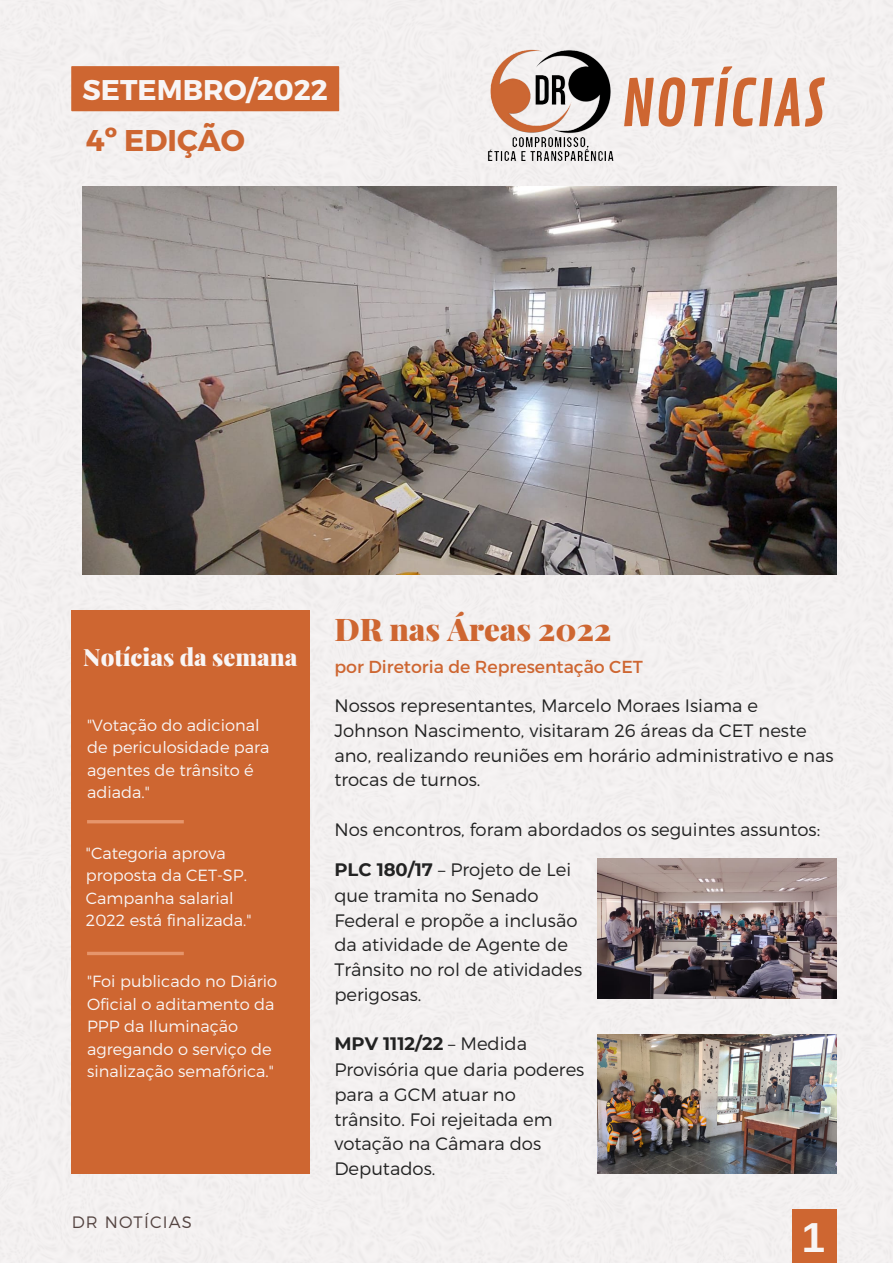
<style>
.page{position:relative;width:893px;height:1264px;background:#fff}
.page>*{position:absolute;margin:0;border:0;box-sizing:border-box;transform-origin:0 0}
.t1{font:63.45px "Contrail One";color:#ce6631}
.t2{font:700 42px "Arimo";color:#f8f5f5}
.t3{font:900 31.35px "Playfair Display";color:#ce6631}
.t4{font:700 30px "Montserrat";color:#ce6631}
.t5{font:700 28.5px "Montserrat";color:#f8f5f5}
.t6{font:900 23.85px "Playfair Display";color:#f8f5f5}
.t7{font:300 18px/24.9px "Montserrat";color:#222}
.t8{font:17.4px "Montserrat";color:#ce6631}
.t9{font:300 16.5px "Montserrat";letter-spacing:.07em;color:#544441}
.t10{font:300 16.2px/22.5px "Montserrat";color:#f8f5f5}
.s1{font-weight:700}
</style>
<div class="page">
<div style="left:0;top:0;width:892px;height:1262px;background:#f3f0f0"></div>
<img style="left:83px;top:186px;width:753px;height:388px">
<img style="left:464px;top:26px;width:172px;height:160px">
<div style="left:71px;top:610px;width:238px;height:563px;background:#ce6631"></div>
<div style="left:791px;top:1208px;width:45px;height:54px;background:#ce6631"></div>
<hr style="left:87px;top:820px;width:97px;height:3px;background:#e6956b">
<img style="left:597px;top:858px;width:239px;height:140px">
<img style="left:597px;top:1034px;width:239px;height:139px">
<div style="left:71px;top:66px;width:268px;height:45px;background:#ce6631"></div>
<svg style="left:87px;top:951px;width:97px;height:4px"></svg>
<h3 class="t5" style="left:83px;top:71px;width:247px">SETEMBRO/2022</h3>
<h3 class="t4" style="left:86px;top:121px;width:160px">4º EDIÇÃO</h3>
<h1 class="t1" style="left:620px;top:66px;width:206px">NOTÍCIAS</h1>
<h3 class="t6" style="left:83px;top:640px;width:216px">Notícias da semana</h3>
<p class="t10" style="left:87px;top:713px;width:184px">"Votação do adicional de periculosidade para agentes de trânsito é adiada."</p>
<p class="t10" style="left:86px;top:841px;width:167px">"Categoria aprova proposta da CET-SP.<br>Campanha salarial<br>2022 está finalizada."</p>
<p class="t10" style="left:87px;top:969px;width:191px">"Foi publicado no Diário<br>Oficial o aditamento da<br>PPP da Iluminação agregando o serviço de sinalização semafórica."</p>
<p class="t9" style="left:72px;top:1211px;width:121px">DR NOTÍCIAS</p>
<h3 class="t3" style="left:334px;top:607px;width:278px">DR nas Áreas 2022</h3>
<p class="t8" style="left:334px;top:656px;width:310px">por Diretoria de Representação CET</p>
<p class="t7" style="left:334px;top:692px;width:500px">Nossos representantes, Marcelo Moraes Isiama e Johnson Nascimento, visitaram 26 áreas da CET neste ano, realizando reuniões em horário administrativo e nas trocas de turnos.</p>
<p class="t7" style="left:334px;top:816px;width:487px">Nos encontros, foram abordados os seguintes assuntos:</p>
<p class="t7" style="left:334px;top:856px;width:249px"><span class="s1">PLC 180/17</span> – Projeto de Lei que tramita no Senado<br>Federal e propõe a inclusão da atividade de Agente de<br>Trânsito no rol de atividades perigosas.</p>
<p class="t7" style="left:334px;top:1030px;width:251px"><span class="s1">MPV 1112/22</span> – Medida<br>Provisória que daria poderes para a GCM atuar no trânsito. Foi rejeitada em votação na Câmara dos<br>Deputados.</p>
<h2 class="t2" style="left:801px;top:1213px;width:25px">1</h2>
</div>
